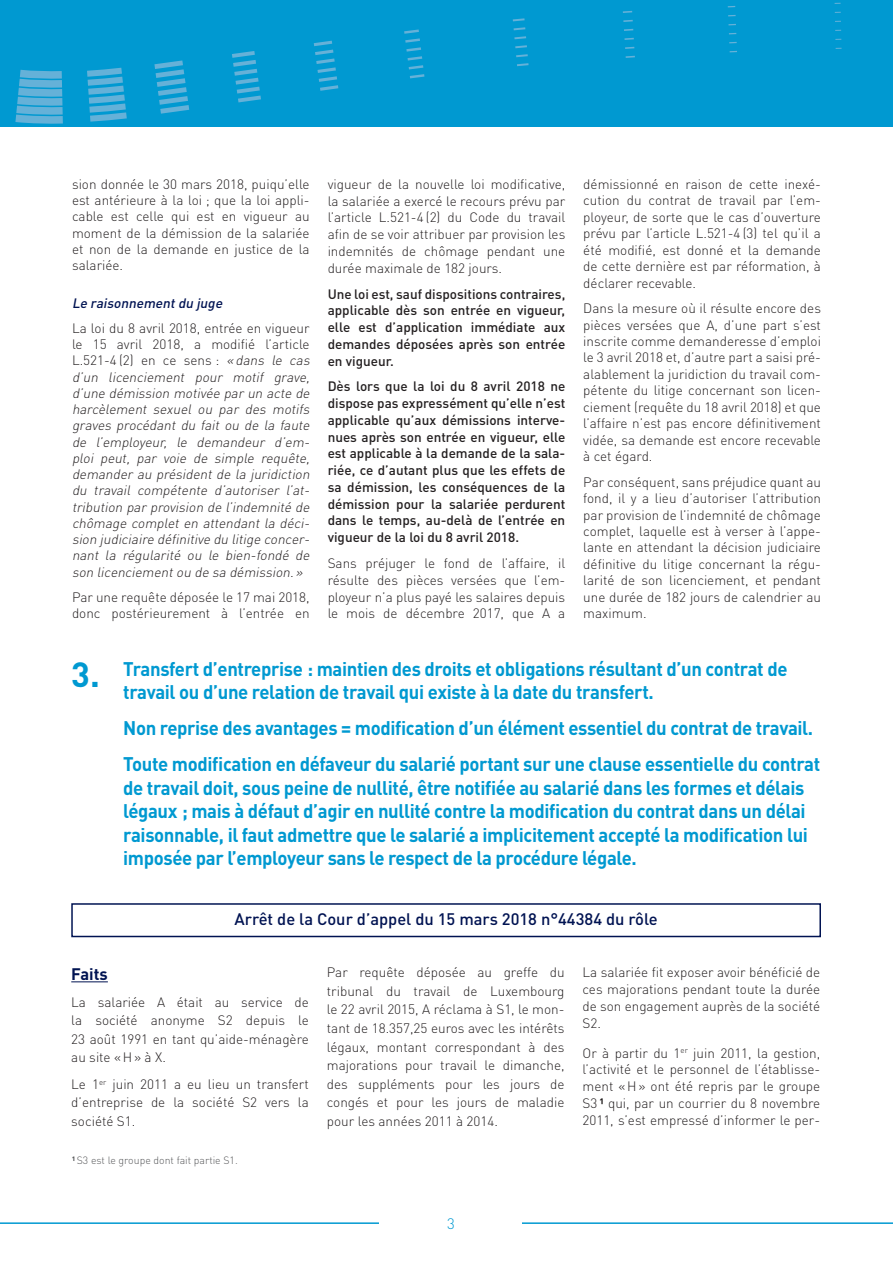
<style>
.page{position:relative;width:893px;height:1263px;background:#fff}
.page>*{position:absolute;margin:0;border:0;box-sizing:border-box;transform-origin:0 0}
.titre{font:700 34.5px "DIN Pro";color:#0099d1}
.Titre_1{font:700 19.5px/23.4px "DIN Pro";letter-spacing:-.02em;color:#0099d1;scale:.95 1}
.Arrêt{font:500 16.5px "DIN Pro";color:#001352}
.Soustitre_1{font:700 16.5px "DIN Pro";color:#001352}
.t1{font:300 15px "DIN Pro";color:#0099d1}
.texte_courant{font:300 13.5px/16.5px "DIN Pro";color:#231f20;text-align:justify}
.texte_courant-2{font:italic 300 13.5px/16.2px "DIN Pro";color:#231f20}
.texte_courant_bold{font:500 13.5px/16.8px "DIN Pro";color:#231f20;text-align:justify}
.Soustitre3{font:italic 500 13.5px "DIN Pro";color:#001352}
.footnote{font:300 10.5px "DIN Pro";color:#57585a}
.s1{font-style:normal}
.s2{font-weight:700}
</style>
<div class="page">
<hr style="left:0;top:1222px;width:893px;height:2px;background:#0099d1">
<div style="left:380px;top:1217px;width:142px;height:46px;background:#fff"></div>
<div style="left:0;top:0;width:893px;height:126px;background:#0099d1"></div>
<svg style="left:513px;top:18px;width:12px;height:3px"></svg>
<svg style="left:623px;top:11px;width:9px;height:2px"></svg>
<svg style="left:514px;top:27px;width:11px;height:3px"></svg>
<svg style="left:623px;top:20px;width:10px;height:2px"></svg>
<svg style="left:514px;top:36px;width:12px;height:3px"></svg>
<svg style="left:624px;top:29px;width:9px;height:2px"></svg>
<svg style="left:515px;top:45px;width:12px;height:3px"></svg>
<svg style="left:624px;top:38px;width:10px;height:2px"></svg>
<svg style="left:516px;top:54px;width:12px;height:3px"></svg>
<svg style="left:625px;top:47px;width:9px;height:2px"></svg>
<svg style="left:15px;top:70px;width:48px;height:54px"></svg>
<svg style="left:87px;top:68px;width:40px;height:54px"></svg>
<svg style="left:154px;top:60px;width:35px;height:54px"></svg>
<svg style="left:232px;top:51px;width:29px;height:51px"></svg>
<svg style="left:314px;top:41px;width:24px;height:50px"></svg>
<svg style="left:404px;top:29px;width:20px;height:49px"></svg>
<svg style="left:517px;top:63px;width:12px;height:3px"></svg>
<svg style="left:626px;top:56px;width:9px;height:2px"></svg>
<div style="left:71px;top:903px;width:750px;height:34px;border:2px solid #001352"></div>
<hr style="left:71px;top:981px;width:37px;height:1px;background:#001352">
<p class="texte_courant" style="left:72px;top:175px;width:239px">sion donnée le 30 mars 2018, puiqu’elle est antérieure à la loi ; que la loi appli&shy;cable est celle qui est en vigueur au moment de la démission de la salariée et non de la demande en justice de la salariée.</p>
<p class="Soustitre3" style="left:72px;top:294px;width:155px">Le raisonnementdu juge</p>
<p class="texte_courant-2" style="left:72px;top:319px;width:242px"><span class="s1">La loi du 8 avril 2018, entrée en vigueur le 15 avril 2018, a modifié l’article L.521-4 (2) en ce sens :</span> «dans le cas d’un licenciement pour motif grave, d’une démission motivée parun acte de harcèlement sexuel ou par des motifs graves procédant du fait ou de la faute de l’employeur, le demandeur d’em&shy;ploi peut, par voie de simple requête, demander au président de la juridiction du travail compétente d’autoriser l’at&shy;tribution par provision de l’indemnité de chômage complet en attendant la déci&shy;sion judiciaire définitive du litige concer&shy;nant la régularité ou le bien-fondé de son licenciementou de sa démission.»</p>
<p class="texte_courant" style="left:72px;top:588px;width:239px">Par une requête déposée le 17 mai 2018, donc postérieurement à l’entrée en</p>
<p class="texte_courant" style="left:328px;top:175px;width:239px">vigueur de la nouvelle loi modificative, la salariée a exercé le recours prévu par l’article L.521-4 (2) du Code du travail afin de se voir attribuer par provision les indemnités de chômage pendant une durée maximale de 182 jours.</p>
<p class="texte_courant_bold" style="left:328px;top:285px;width:239px">Une loi est, sauf dispositions contraires, applicable dès son entrée en vigueur, elle est d’application immédiate aux demandes déposées après son entrée en vigueur.</p>
<p class="texte_courant_bold" style="left:328px;top:377px;width:239px">Dès lors que la loi du 8 avril 2018 ne dispose pas expressément qu’elle n’est applicable qu’aux démissions interve&shy;nues après son entrée en vigueur, elle est applicable à la demande de la sala&shy;riée, ce d’autant plus que les effets de sa démission, les conséquences de la démission pour la salariée perdurent dans le temps, au-delà de l’entrée en vigueur de la loi du 8 avril 2018.</p>
<p class="texte_courant" style="left:328px;top:554px;width:239px">Sans préjuger le fond de l’affaire, il résulte des pièces versées que l’em&shy;ployeur n’a plus payé les salaires depuis le mois de décembre 2017, que A a</p>
<p class="texte_courant" style="left:583px;top:175px;width:239px">démissionné en raison de cette inexé&shy;cution du contrat de travail par l’em&shy;ployeur, de sorte que le cas d’ouverture prévu par l’article L.521-4 (3) tel qu’il a été modifié, est donné et la demande de cette dernière est par réformation, à déclarer recevable.</p>
<p class="texte_courant" style="left:583px;top:299px;width:239px">Dans la mesure où il résulte encore des pièces versées que A, d’une part s’est inscrite comme demanderesse d’emploi le 3 avril 2018 et, d’autre part a saisi pré&shy;alablement la juridiction du travail com&shy;pétente du litige concernant son licen&shy;ciement (requête du 18 avril 2018) et que l’affaire n’est pas encore définitivement vidée, sa demande est encore recevable à cet égard.</p>
<p class="texte_courant" style="left:583px;top:473px;width:239px">Par conséquent, sans préjudice quant au fond, il y a lieu d’autoriser l’attribution par provision de l’indemnité de chômage complet, laquelle est à verser à l’appe&shy;lante en attendant la décision judiciaire définitive du litige concernant la régu&shy;larité de son licenciement, et pendant une durée de 182 jours de calendrier au maximum.</p>
<p class="titre" style="left:71px;top:651px;width:30px">3.</p>
<p class="Titre_1" style="left:123px;top:656px;width:701px">Transfert d’entreprise : maintien des droits et obligations résultant d’un contrat de travail ou d’une relation de travail qui existe à la date du transfert.</p>
<p class="Titre_1" style="left:123px;top:716px;width:728px">Non reprise des avantages = modification d’un élément essentiel du contrat de travail.</p>
<p class="Titre_1" style="left:123px;top:752px;width:735px">Toute modification en défaveur du salarié portant sur une clause essentielle du contrat de travail doit, sous peine de nullité, être notifiée au salarié dans les formes et délais légaux ; mais à défaut d’agir en nullité contre la modification du contrat dans un délai raisonnable, il faut admettre que le salarié a implicitement accepté la modification lui imposée par l’employeur sans le respect de la procédure légale.</p>
<p class="Arrêt" style="left:234px;top:908px;width:425px">Arrêt de la Cour d’appel du 15 mars 2018 n°44384 du rôle</p>
<p class="Soustitre_1" style="left:71px;top:962px;width:38px">Faits</p>
<p class="texte_courant" style="left:71px;top:992px;width:239px;line-height:18.3px">La salariée A était au service de la société anonyme S2 depuis le 23 août 1991 en tant qu’aide-ménagère au site «H» à X.</p>
<p class="texte_courant" style="left:71px;top:1074px;width:239px;line-height:18.3px">Le 1<sup>er</sup> juin 2011 a eu lieu un transfert d’entreprise de la société S2 vers la société S1.</p>
<p class="footnote" style="left:72px;top:1153px;width:167px"><span class="s2">¹</span> S3 est le groupe dont fait partie S1.</p>
<p class="texte_courant" style="left:327px;top:962px;width:239px;line-height:18.6px">Par requête déposée au greffe du tribunal du travail de Luxembourg le 22 avril 2015, A réclama à S1, le mon&shy;tant de 18.357,25 euros avec les intérêts légaux, montant correspondant à des majorations pour travail le dimanche, des suppléments pour les jours de congés et pour les jours de maladie pour les années 2011 à 2014.</p>
<p class="texte_courant" style="left:583px;top:963px;width:239px;line-height:17px">La salariée fit exposer avoir bénéficié de ces majorations pendant toute la durée de son engagement auprès de la société S2.</p>
<p class="texte_courant" style="left:583px;top:1044px;width:239px;line-height:17px">Or à partir du 1<sup>er</sup> juin 2011, la gestion, l’activité et le personnel de l’établisse&shy;ment «H» ont été repris par le groupe S3 <span class="s2">¹</span> qui, par un courrier du 8 novembre 2011, s’est empressé d’informer le per-</p>
<p class="t1" style="left:447px;top:1213px;width:9px">3</p>
</div>
